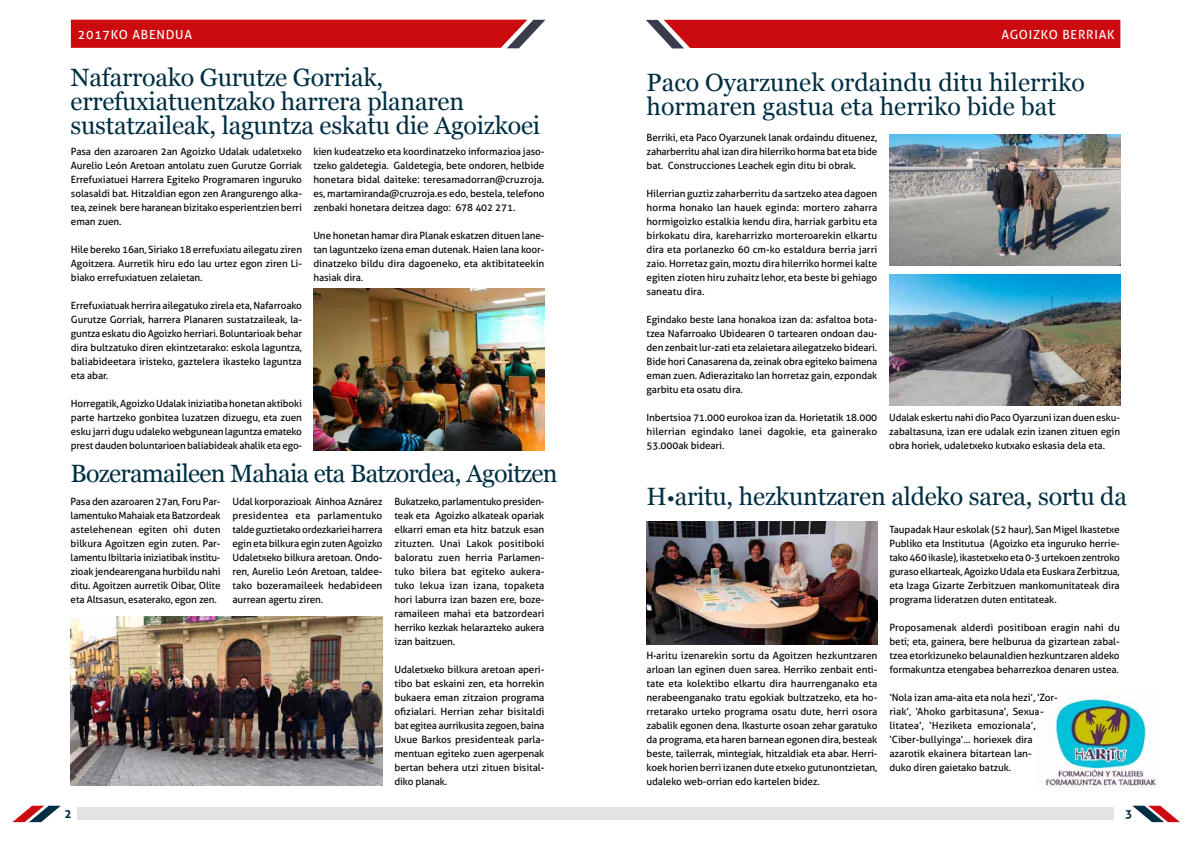
<style>
.page{position:relative;width:1191px;height:842px;background:#fff}
.page>*{position:absolute;margin:0;border:0;box-sizing:border-box;transform-origin:0 0}
.t1{font:25px/24px "Georgia";letter-spacing:-.01em;color:#002e42}
.t2{font:25px "Georgia";letter-spacing:-.03em;color:#002e42}
.t3{font:12.5px "Aller";letter-spacing:.06em;color:#fff}
.t4{font:700 12px "Aller";color:#002e42}
.t5{font:10px/14px "Aller";letter-spacing:-.01em;color:#000;text-align:justify}
.s1{font-size:21px}
</style>
<div class="page">
<div style="left:77px;top:807px;width:518px;height:13px;background:#e3e3e3"></div>
<div style="left:595px;top:807px;width:519px;height:13px;background:#e3e3e3"></div>
<svg style="left:1132px;top:806px;width:48px;height:16px"></svg>
<svg style="left:12px;top:806px;width:49px;height:16px"></svg>
<div style="left:646px;top:20px;width:474px;height:28px;background:#cb0b0f"></div>
<svg style="left:71px;top:20px;width:474px;height:28px;background:#c9161a"></svg>
<img style="left:71px;top:616px;width:312px;height:169px">
<img style="left:313px;top:288px;width:232px;height:163px">
<img style="left:889px;top:134px;width:231px;height:131px">
<img style="left:889px;top:274px;width:231px;height:131px">
<img style="left:646px;top:521px;width:231px;height:124px">
<img style="left:1046px;top:693px;width:111px;height:95px">
<p class="t3" style="left:78px;top:27px;width:72px">2017ko aben</p>
<p class="t3" style="left:166px;top:27px;width:28px">dua</p>
<p class="t3" style="left:1001px;top:27px;width:70px">agoizko berr</p>
<p class="t3" style="left:1094px;top:27px;width:22px">iak</p>
<h1 class="t1" style="left:71px;top:65px;width:471px">Nafarroako Gurutze Gorriak, errefuxiatuentzako harrera planaren sustatzaileak, laguntza eskatu die Agoizkoei</h1>
<p class="t5" style="left:71px;top:144px;width:233px">Pasa den azaroaren 2an Agoizko U dalak udaletxeko Aurelio León Aretoan antolatu zuen Gurutze Gorriak Errefuxiatuei Harrera Egiteko Programaren inguruko solasaldi bat. Hitzaldian egon zen Arangurengo alka&shy;tea, zeinek bere haranean bizitako esperientzien berri eman zuen.</p>
<p class="t5" style="left:71px;top:242px;width:233px">Hile bereko 16an, Siriako 18 errefuxiatu ailegatu ziren Agoitzera. Aurretik hiru edo lau urtez egon ziren Li&shy;biako errefuxiatuen zelaietan.</p>
<p class="t5" style="left:71px;top:298px;width:233px">Errefuxiatuak herrira ailegatuko zirela eta, Nafarroako Gurutze Gorriak, harrera Planaren sustatzaileak, la&shy;guntza eskatu dio Agoizko herriari. Boluntarioak behar dira bultzatuko diren ekintzetarako: eskola laguntza, baliabideetara iristeko, gaztelera ikasteko laguntza eta abar.</p>
<p class="t5" style="left:71px;top:396px;width:233px">Horregatik, Agoizko U dalak iniziatiba honetan aktiboki parte hartzeko gonbitea luzatzen dizuegu, eta zuen esku jarri dugu udaleko webgunean laguntza emateko prest dauden boluntarioen baliabideak ahalik eta ego-</p>
<p class="t5" style="left:313px;top:144px;width:233px">kien kudeatzeko eta koordinatzeko informazioa jaso&shy;tzeko galdetegia. Galdetegia, bete ondoren, helbide honetara bidal daiteke: teresamadorran@cruzroja. es, martamiranda@cruzroja.es edo, bestela, telefono zenbaki honetara deitzea dago: 678 402 271.</p>
<p class="t5" style="left:313px;top:228px;width:233px">U ne honetan hamar dira Planak eskatzen dituen lane&shy;tan laguntzeko izena eman dutenak. Haien lana koor&shy;dinatzeko bildu dira dagoeneko, eta aktibitateekin hasiak dira.</p>
<h1 class="t2" style="left:71px;top:458px;width:488px">Bozeramaileen Mahaia eta Batzordea, Agoitzen</h1>
<p class="t5" style="left:71px;top:494px;width:151px">Pasa den azaroaren 27an, Foru Par&shy;lamentuko Mahaiak eta Batzordeak astelehenean egiten ohi duten bilkura Agoitzen egin zuten. Par&shy;lamentu I biltaria iniziatibak institu&shy;zioak jendearengana hurbildu nahi ditu. Agoitzen aurretik Oibar, Olite eta Altsasun, esaterako, egon zen.</p>
<p class="t5" style="left:232px;top:494px;width:151px">Udal korporazioak Ainhoa Aznárez presidentea eta parlamentuko talde guztietako ordezkariei harrera egin eta bilkura egin zuten Agoizko U daletxeko bilkura aretoan. Ondo&shy;ren, Aurelio León Aretoan, taldee&shy;tako bozeramaileek hedabideen aurrean agertu ziren.</p>
<p class="t5" style="left:394px;top:494px;width:151px">Bukatzeko, parlamentuko presiden&shy;teak eta Agoizko alkateak opariak elkarri eman eta hitz batzuk esan zituzten. U nai Lakok positiboki baloratu zuen herria Parlamen&shy;tuko bilera bat egiteko aukera&shy;tuko lekua izan izana, topaketa hori laburra izan bazen ere, boze&shy;ramaileen mahai eta batzordeari herriko kezkak helarazteko aukera izan baitzuen.</p>
<p class="t5" style="left:394px;top:662px;width:151px">U daletxeko bilkura aretoan aperi&shy;tibo bat eskaini zen, eta horrekin bukaera eman zitzaion programa ofizialari. Herrian zehar bisitaldi bat egitea aurrikusita zegoen, baina Uxue Barkos presidenteak parla&shy;mentuan egiteko zuen agerpenak bertan behera utzi zituen bisital&shy;diko planak.</p>
<h1 class="t1" style="left:646px;top:71px;width:440px">Paco Oyarzunek ordaindu ditu hilerriko hormaren gastua eta herriko bide bat</h1>
<p class="t5" style="left:646px;top:130px;width:232px">Berriki, eta Paco Oyarzunek lanak ordaindu dituenez, zaharberritu ahal izan dira hilerriko horma bat eta bide bat. Construcciones Leachek egin ditu bi obrak.</p>
<p class="t5" style="left:646px;top:186px;width:232px">Hilerrian guztiz zaharberritu da sartzeko atea dagoen horma honako lan hauek eginda: mortero zaharra hormigoizko estalkia kendu dira, harriak garbitu eta birkokatu dira, kareharrizko morteroarekin elkartu dira eta porlanezko 60 cm-ko estaldura berria jarri zaio. Horretaz gain, moztu dira hilerriko hormei kalte egiten zioten hiru zuhaitz lehor, eta beste bi gehiago saneatu dira.</p>
<p class="t5" style="left:646px;top:312px;width:232px">Egindako beste lana honakoa izan da: asfaltoa bota&shy;tzea Nafarroako U bidearen 0 tartearen ondoan dau&shy;den zenbait lur-zati eta zelaietara ailegatzeko bideari.<br>Bide hori Canasarena da, zeinak obra egiteko baimena eman zuen. Adierazitako lan horretaz gain, ezpondak garbitu eta osatu dira.</p>
<p class="t5" style="left:646px;top:410px;width:232px">I nbertsioa 71.000 eurokoa izan da. Horietatik 18.000 hilerrian egindako lanei dagokie, eta gainerako 53.000ak bideari.</p>
<p class="t5" style="left:889px;top:410px;width:232px">Udalak eskertu nahi dio Paco Oyarzuni izan duen esku&shy;zabaltasuna, izan ere udalak ezin izanen zituen egin obra horiek, udaletxeko kutxako eskasia dela eta.</p>
<h1 class="t1" style="left:646px;top:485px;width:482px">H<span class="s1">•</span>aritu, hezkuntzaren aldeko sarea, sortu da</h1>
<p class="t5" style="left:646px;top:648px;width:232px">H<sup>.</sup>aritu izenarekin sortu da Agoitzen hezkuntzaren arloan lan eginen duen sarea. Herriko zenbait enti&shy;tate eta kolektibo elkartu dira haurrenganako eta nerabeenganako tratu egokiak bultzatzeko, eta ho&shy;rretarako urteko programa osatu dute, herri osora zabalik egonen dena. I kasturte osoan zehar garatuko da programa, eta haren barnean egonen dira, besteak beste, tailerrak, mintegiak, hitzaldiak eta abar. Herri&shy;koek horien berri izanen dute etxeko gutunontzietan, udaleko web-orrian edo kartelen bidez.</p>
<p class="t5" style="left:889px;top:522px;width:232px">Taupadak Haur eskolak (52 haur), San Migel I kastetxe Publiko eta I nstitutua (Agoizko eta inguruko herrie&shy;tako 460 ikasle), ikastetxeko eta 0-3 urtekoen zentroko guraso elkarteak, Agoizko U dala eta Euskara Zerbitzua, eta Izaga Gizarte Zerbitzuen mankomunitateak dira programa lideratzen duten entitateak.</p>
<p class="t5" style="left:889px;top:620px;width:232px">Proposamenak alderdi positiboan eragin nahi du beti; eta, gainera, bere helburua da gizartean zabal&shy;tzea etorkizuneko belaunaldien hezkuntzaren aldeko formakuntza etengabea beharrezkoa denaren ustea.</p>
<p class="t5" style="left:889px;top:690px;width:170px;text-align:left">‘Nola izan ama-aita eta nola hezi’, ‘Zor&shy;riak’, ‘Ahoko garbitasuna’, Sexua&shy;litatea’, ‘Heziketa emozionala’, ‘Ciber-bullyinga’... horiexek dira azarotik ekainera bitartean lan-<br>duko diren gaietako batzuk.</p>
<p class="t4" style="left:64px;top:806px;width:9px">2</p>
<p class="t4" style="left:1125px;top:806px;width:9px">3</p>
</div>
